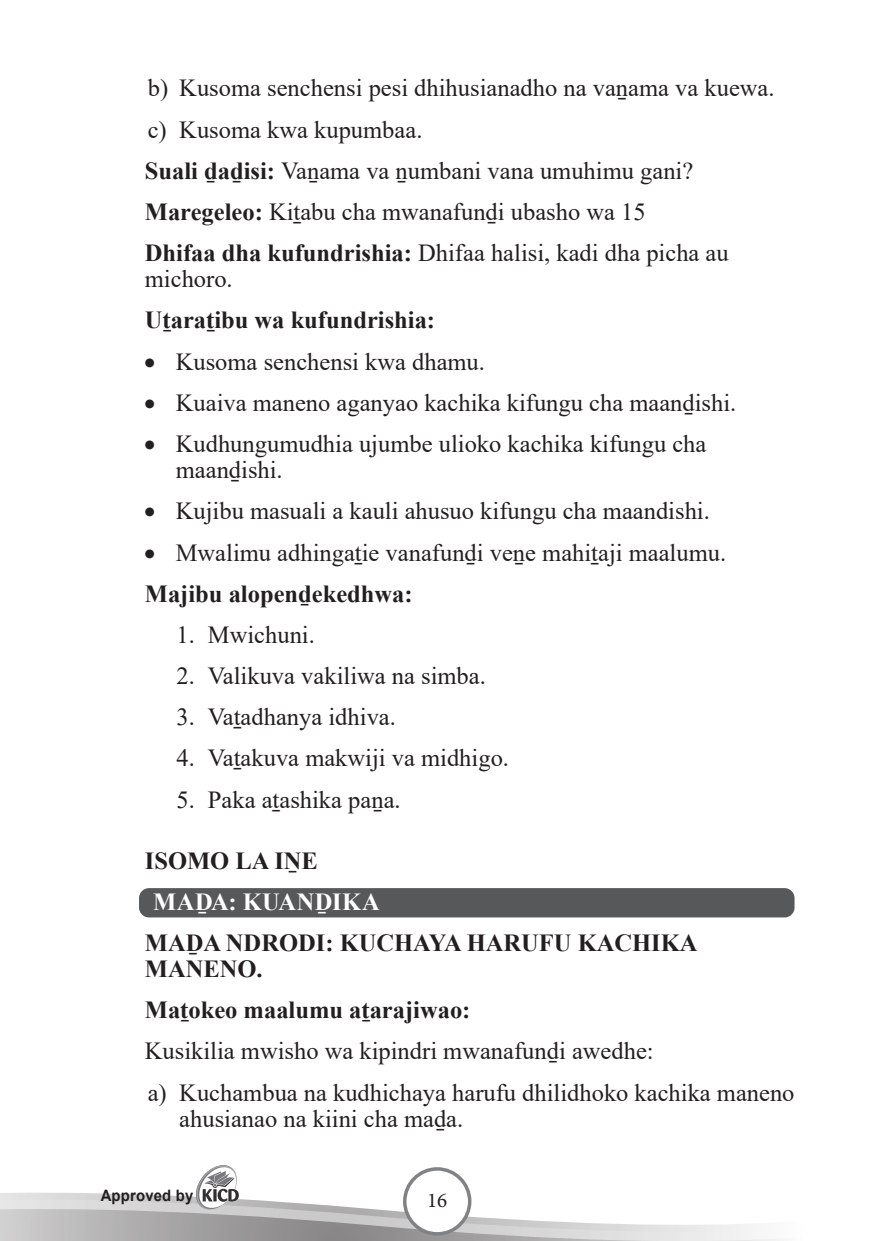
<style>
.page{position:relative;width:874px;height:1241px;background:#fff}
.page>*{position:absolute;margin:0;border:0;box-sizing:border-box;transform-origin:0 0}
.t1{font:24.5px/26.2px "Times New Roman";color:#231f20}
.heading_1{font:700 24.5px/26.2px "Times New Roman";color:#231f20}
.strand_1{font:700 24.5px "Times New Roman";letter-spacing:.015em;color:#fff}
.Isomo_la{font:700 24.5px "Times New Roman";color:#231f20}
.t2{font:21px "Minion Pro";color:#231f20}
.t3{font:700 15.75px "Arial";letter-spacing:.015em;color:#231f20;scale:.95 1}
.s1{font-weight:700}
.s2{font-weight:700;color:#221f1f}
.s3{color:#221f1f}
</style>
<div class="page">
<svg style="left:0;top:1165px;width:780px;height:75px"></svg>
<div style="left:139px;top:888px;width:655px;height:29px;background:#57585a;border-radius:10px"></div>
<p class="t1" style="left:148px;top:74px;width:628px">b) Kusoma senchensi pesi dhihusianadho na vaṉama va kuewa.</p>
<p class="t1" style="left:148px;top:115px;width:276px">c) Kusoma kwa kupumbaa.</p>
<p class="t1" style="left:145px;top:157px;width:549px"><span class="s1">Suali</span> <span class="s2">ḏ</span><span class="s1">a</span><span class="s2">ḏ</span><span class="s1">isi:</span> Vaṉama va ṉumbani vana umuhimu gani?</p>
<p class="t1" style="left:145px;top:198px;width:502px"><span class="s1">Maregeleo:</span> Kiṯabu cha mwanafunḏi ubasho wa 15</p>
<p class="t1" style="left:145px;top:239px;width:585px"><span class="s1">Dhifaa dha kufundrishia:</span> Dhifaa halisi, kadi dha picha au michoro.</p>
<p class="heading_1" style="left:145px;top:306px;width:291px">Uṯaraṯibu wa kufundrishia:</p>
<p class="t1" style="left:144px;top:347px;width:342px">• Kusoma senchensi kwa dhamu.</p>
<p class="t1" style="left:144px;top:388px;width:593px">• Kuaiva maneno aganyao kachika kifungu cha maanḏishi.</p>
<p class="t1" style="left:176px;top:430px;width:532px;text-indent:-32px">• Kudhungumudhia ujumbe ulioko kachika kifungu cha maanḏishi.</p>
<p class="t1" style="left:144px;top:497px;width:567px">• Kujibu masuali a kauli ahusuo kifungu cha maandishi.</p>
<p class="t1" style="left:144px;top:538px;width:583px">• Mwalimu adhingaṯie vanafunḏi veṉe mahiṯaji maalumu.</p>
<p class="heading_1" style="left:145px;top:579px;width:269px">Majibu alopenḏekedhwa:</p>
<p class="t1" style="left:176px;top:620px;width:140px">1. Mwichuni.</p>
<p class="t1" style="left:176px;top:661px;width:311px">2. Valikuva vakiliwa na simba.</p>
<p class="t1" style="left:176px;top:703px;width:221px">3. Vaṯadhanya idhiva.</p>
<p class="t1" style="left:176px;top:744px;width:334px">4. Vaṯakuva makwiji va midhigo.</p>
<p class="t1" style="left:176px;top:785px;width:226px">5. Paka aṯashika paṉa.</p>
<p class="Isomo_la" style="left:145px;top:842px;width:174px">ISOMO LA IṈE</p>
<p class="strand_1" style="left:153px;top:883px;width:228px">MAḎA: KUANḎIKA</p>
<p class="heading_1" style="left:145px;top:928px;width:554px">MAḎA NDRODI: KUCHAYA HARUFU KACHIKA<br>MANENO.</p>
<p class="heading_1" style="left:145px;top:996px;width:327px">Ma<span class="s3">ṯ</span>okeo maalumu <span class="s3">aṯarajiwao:</span></p>
<p class="t1" style="left:145px;top:1037px;width:510px">Kusikilia mwisho wa kipindri mwanafun<span class="s3">ḏ</span>i awedhe:</p>
<p class="t1" style="left:179px;top:1078px;width:616px;text-indent:-32px">a) Kuchambua na kudhichaya harufu dhilidhoko kachika maneno ahusianao na kiini cha maḏa.</p>
<p class="t3" style="left:101px;top:1184px;width:99px">Approved by</p>
<p class="t2" style="left:427px;top:1186px;width:22px">16</p>
</div>
